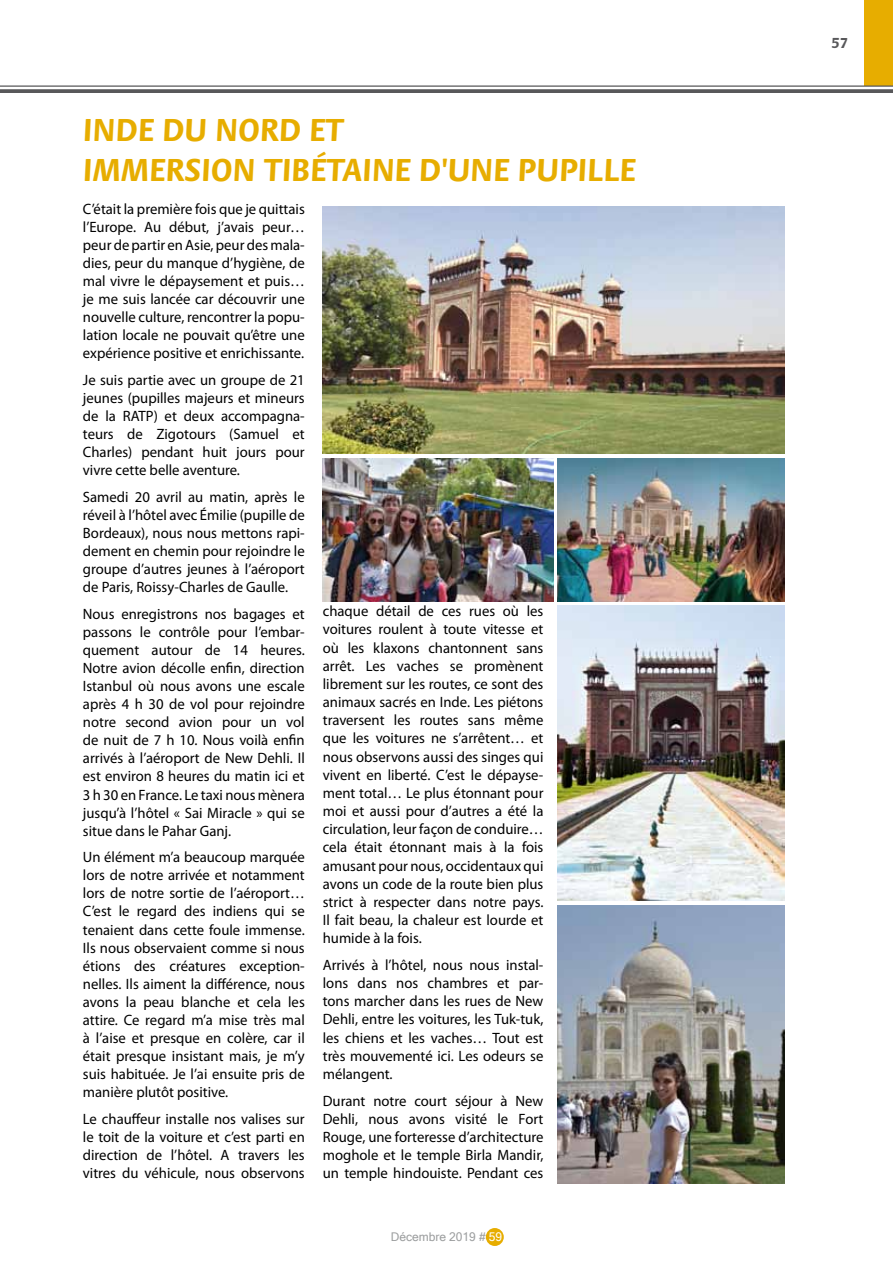
<style>
.page{position:relative;width:893px;height:1263px;background:#fff}
.page>*{position:absolute;margin:0;border:0;box-sizing:border-box;transform-origin:0 0}
.t1{font:700 33px "Flora ITC";color:#e7ad00}
.t2{font:15px/18.1px "Myriad Pro";color:#000;text-align:justify}
.t3{font:700 15px "Flora ITC";color:#58585a}
.t4{font:12px "Microsoft Sans Serif";color:#9c9e9f}
.s1{color:#fff}
</style>
<div class="page">
<div style="left:865px;top:0;width:28px;height:85px;background:#e7ad00"></div>
<hr style="left:0;top:85px;width:893px;height:2px;background:#58585a">
<svg style="left:0;top:89px;width:893px;height:4px;background:#626263"></svg>
<div style="left:486px;top:1228px;width:18px;height:18px;background:#e7ad00;border-radius:50%"></div>
<img style="left:323px;top:207px;width:461px;height:247px">
<img style="left:323px;top:458px;width:231px;height:143px">
<img style="left:557px;top:458px;width:227px;height:144px">
<img style="left:557px;top:606px;width:227px;height:295px">
<img style="left:557px;top:905px;width:227px;height:278px">
<h1 class="t1" style="left:83px;top:111px;width:154px">INDE DU NOR</h1>
<h1 class="t1" style="left:279px;top:111px;width:66px">D ET</h1>
<h1 class="t1" style="left:83px;top:151px;width:85px">IMMERSION</h1>
<h1 class="t1" style="left:263px;top:151px;width:98px">TIBÉTAINE</h1>
<h1 class="t1" style="left:419px;top:151px;width:218px">D'UNE PUPILLE</h1>
<p class="t2" style="left:83px;top:199px;width:223px">C’était la première fois que je quittais l’Europe. Au début, j’avais peur… peur de partir en Asie, peur des mala&shy;dies, peur du manque d’hygiène, de mal vivre le dépaysement et puis… je me suis lancée car découvrir une nouvelle culture, rencontrer la popu&shy;lation locale ne pouvait qu’être une expérience positive et enrichissante.</p>
<p class="t2" style="left:83px;top:370px;width:223px">Je suis partie avec un groupe de 21 jeunes (pupilles majeurs et mineurs de la RATP) et deux accompagna&shy;teurs de Zigotours (Samuel et Charles) pendant huit jours pour vivre cette belle aventure.</p>
<p class="t2" style="left:83px;top:487px;width:223px">Samedi 20 avril au matin, après le réveil à l’hôtel avec Émilie (pupille de Bordeaux), nous nous mettons rapi&shy;dement en chemin pour rejoindre le groupe d’autres jeunes à l’aéroport de Paris, Roissy-Charles de Gaulle.</p>
<p class="t2" style="left:83px;top:604px;width:223px">Nous enregistrons nos bagages et passons le contrôle pour l’embar&shy;quement autour de 14 heures.<br>Notre avion décolle enfin, direction Istanbul où nous avons une escale après 4 h 30 de vol pour rejoindre notre second avion pour un vol de nuit de 7 h 10. Nous voilà enfin arrivés à l’aéroport de New Dehli. Il est environ 8 heures du matin ici et 3 h 30 en France. Le taxi nous mènera jusqu’à l’hôtel « Sai Miracle » qui se situe dans le Pahar Ganj.</p>
<p class="t2" style="left:83px;top:848px;width:223px">Un élément m’a beaucoup marquée lors de notre arrivée et notamment lors de notre sortie de l’aéroport… C’est le regard des indiens qui se tenaient dans cette foule immense.<br>Ils nous observaient comme si nous étions des créatures exception&shy;nelles. Ils aiment la différence, nous avons la peau blanche et cela les attire. Ce regard m’a mise très mal à l’aise et presque en colère, car il était presque insistant mais, je m’y suis habituée. Je l’ai ensuite pris de manière plutôt positive.</p>
<p class="t2" style="left:83px;top:1109px;width:223px">Le chauffeur installe nos valises sur le toit de la voiture et c’est parti en direction de l’hôtel. A travers les vitres du véhicule, nous observons</p>
<p class="t2" style="left:323px;top:602px;width:222px">chaque détail de ces rues où les voitures roulent à toute vitesse et où les klaxons chantonnent sans arrêt. Les vaches se promènent librement sur les routes, ce sont des animaux sacrés en Inde. Les piétons traversent les routes sans même que les voitures ne s’arrêtent… et nous observons aussi des singes qui vivent en liberté. C’est le dépayse&shy;ment total… Le plus étonnant pour moi et aussi pour d’autres a été la circulation, leur façon de conduire… cela était étonnant mais à la fois amusant pour nous, occidentaux qui avons un code de la route bien plus strict à respecter dans notre pays.<br>Il fait beau, la chaleur est lourde et humide à la fois.</p>
<p class="t2" style="left:323px;top:955px;width:222px">Arrivés à l’hôtel, nous nous instal&shy;lons dans nos chambres et par&shy;tons marcher dans les rues de New Dehli, entre les voitures, les Tuk-tuk, les chiens et les vaches… Tout est très mouvementé ici. Les odeurs se mélangent.</p>
<p class="t2" style="left:323px;top:1091px;width:222px">Durant notre court séjour à New Dehli, nous avons visité le Fort Rouge, une forteresse d’architecture moghole et le temple Birla Mandir, un temple hindouiste. Pendant ces</p>
<p class="t4" style="left:391px;top:1230px;width:113px">Décembre 2019 # <span class="s1">59</span></p>
<p class="t3" style="left:832px;top:34px;width:18px">57</p>
</div>
